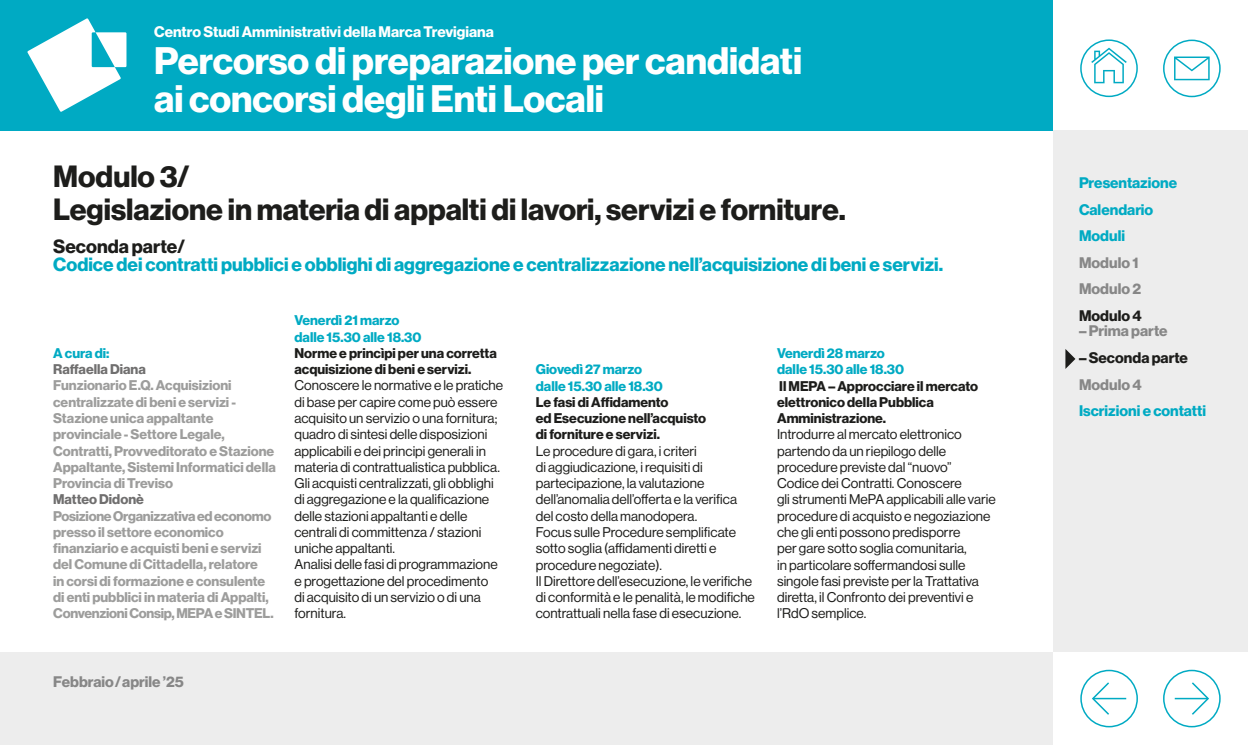
<style>
.page{position:relative;width:1248px;height:745px;background:#fff}
.page>*{position:absolute;margin:0;border:0;box-sizing:border-box;transform-origin:0 0}
.t1{font:37.5px/37.5px "N Haas Grotesk DS Pro 75 Bd";letter-spacing:-.005em;color:#fff}
.t2{font:30px/32.5px "N Haas Grotesk DS Pro 75 Bd";color:#1d1d1b}
.t3{font:18.75px "N Haas Grotesk DS Pro 75 Bd";color:#00aac3}
.t4{font:18.75px "N Haas Grotesk DS Pro 75 Bd";color:#1d1d1b}
.t5{font:15px/26.5px "N Haas Grotesk DS Pro 75 Bd";color:#878787}
.t6{font:15px/26.5px "N Haas Grotesk DS Pro 75 Bd";color:#00aac3}
.t7{font:15px "N Haas Grotesk DS Pro 75 Bd";color:#fff}
.t8{font:15px "N Haas Grotesk DS Pro 75 Bd";color:#1d1d1b}
.t9{font:13.75px/16.2px "N Haas Grotesk DS Pro 55 Rg";color:#1d1d1b}
.t10{font:13.75px/16.2px "N Haas Grotesk DS Pro 75 Bd";color:#9d9d9c}
.t11{font:13.75px/16.2px "N Haas Grotesk DS Pro 75 Bd";color:#1d1d1b}
.t12{font:13.75px/16.2px "N Haas Grotesk DS Pro 75 Bd";color:#00aac3}
.t13{font:13.75px "N Haas Grotesk DS Pro 75 Bd";color:#706f6f}
</style>
<div class="page">
<div style="left:1052px;top:130px;width:195px;height:521px;background:#ededed"></div>
<div style="left:0;top:0;width:1052px;height:130px;background:#00aac3"></div>
<svg style="left:27px;top:18px;width:99px;height:94px"></svg>
<div style="left:0;top:651px;width:1052px;height:93px;background:#ededed"></div>
<svg style="left:1065px;top:349px;width:10px;height:20px"></svg>
<div style="left:1080px;top:39px;width:57px;height:58px;border:2px solid #00aac3;border-radius:50%"></div>
<svg style="left:1091px;top:48px;width:35px;height:35px"></svg>
<div style="left:1162px;top:40px;width:58px;height:57px;border:2px solid #00aac3;border-radius:50%"></div>
<svg style="left:1174px;top:56px;width:35px;height:24px"></svg>
<div style="left:1080px;top:669px;width:57px;height:58px;border:2px solid #00aac3;border-radius:50%"></div>
<svg style="left:1092px;top:682px;width:18px;height:33px"></svg>
<hr style="left:1093px;top:697px;width:33px;height:1px;background:#00aac3">
<div style="left:1162px;top:669px;width:58px;height:58px;border:2px solid #00aac3;border-radius:50%"></div>
<svg style="left:1190px;top:682px;width:19px;height:33px"></svg>
<hr style="left:1174px;top:697px;width:33px;height:1px;background:#00aac3">
<p class="t7" style="left:154px;top:23px;width:341px">Centro Studi Amministrativi della Marca Trevigiana</p>
<h1 class="t1" style="left:154px;top:43px;width:649px">Percorso di preparazione per candidati ai concorsi degli Enti Locali</h1>
<h2 class="t2" style="left:53px;top:161px;width:794px">Modulo 3/<br>Legislazione in materia di appalti di lavori, servizi e forniture.</h2>
<h3 class="t4" style="left:53px;top:235px;width:134px">Seconda parte/</h3>
<h3 class="t3" style="left:53px;top:254px;width:891px">Codice dei contratti pubblici e obblighi di aggregazione e centralizzazione nell’acquisizione di beni e servizi.</h3>
<p class="t12" style="left:53px;top:345px;width:58px">A cura di:</p>
<p class="t13" style="left:53px;top:361px;width:94px">Raffaella Diana</p>
<p class="t10" style="left:53px;top:377px;width:224px">Funzionario E.Q. Acquisizioni centralizzate di beni e servizi -<br>Stazione unica appaltante provinciale - Settore Legale,<br>Contratti, Provveditorato e Stazione<br>Appaltante, Sistemi Informatici della<br>Provincia di Treviso</p>
<p class="t13" style="left:53px;top:491px;width:92px">Matteo Didonè</p>
<p class="t10" style="left:53px;top:507px;width:222px">Posizione Organizzativa ed economo presso il settore economico finanziario e acquisti beni e servizi del Comune di Cittadella, relatore<br>in corsi di formazione e consulente di enti pubblici in materia di Appalti, Convenzioni Consip, MEPA e SINTEL.</p>
<p class="t12" style="left:294px;top:312px;width:128px">Venerdì 21 marzo dalle 15.30 alle 18.30</p>
<p class="t11" style="left:294px;top:345px;width:204px">Norme e princìpi per una corretta acquisizione di beni e servizi.</p>
<p class="t9" style="left:294px;top:377px;width:210px">Conoscere le normative e le pratiche di base per capire come può essere acquisito un servizio o una fornitura; quadro di sintesi delle disposizioni applicabili e dei principi generali in materia di contrattualistica pubblica.<br>Gli acquisti centralizzati, gli obblighi di aggregazione e la qualificazione delle stazioni appaltanti e delle centrali di committenza / stazioni uniche appaltanti.<br>Analisi delle fasi di programmazione e progettazione del procedimento<br>di acquisito di un servizio o di una fornitura.</p>
<p class="t5" style="left:53px;top:668px;width:132px">Febbraio / aprile ’25</p>
<p class="t12" style="left:535px;top:361px;width:128px">Giovedì 27 marzo dalle 15.30 alle 18.30</p>
<p class="t11" style="left:535px;top:394px;width:172px">Le fasi di Affidamento<br>ed Esecuzione nell’acquisto di forniture e servizi.</p>
<p class="t9" style="left:535px;top:442px;width:221px">Le procedure di gara, i criteri<br>di aggiudicazione, i requisiti di partecipazione, la valutazione dell’anomalia dell’offerta e la verifica del costo della manodopera.<br>Focus sulle Procedure semplificate sotto soglia (affidamenti diretti e procedure negoziate).<br>Il Direttore dell’esecuzione, le verifiche di conformità e le penalità, le modifiche contrattuali nella fase di esecuzione.</p>
<p class="t12" style="left:777px;top:345px;width:128px">Venerdì 28 marzo dalle 15.30 alle 18.30</p>
<p class="t11" style="left:777px;top:377px;width:202px">Il MEPA – Approcciare il mercato elettronico della Pubblica<br>Amministrazione.</p>
<p class="t9" style="left:777px;top:426px;width:220px">Introdurre al mercato elettronico partendo da un riepilogo delle procedure previste dal “nuovo” Codice dei Contratti. Conoscere<br>gli strumenti MePA applicabili alle varie procedure di acquisto e negoziazione che gli enti possono predisporre<br>per gare sotto soglia comunitaria,<br>in particolare soffermandosi sulle singole fasi previste per la Trattativa diretta, il Confronto dei preventivi e l’RdO semplice.</p>
<p class="t6" style="left:1078px;top:170px;width:100px">Presentazione</p>
<p class="t6" style="left:1078px;top:196px;width:76px">Calendario<br>Moduli</p>
<p class="t5" style="left:1078px;top:249px;width:64px">Modulo 1<br>Modulo 2</p>
<p class="t8" style="left:1078px;top:307px;width:64px">Modulo 4</p>
<p class="t5" style="left:1078px;top:317px;width:90px">– Prima parte</p>
<p class="t8" style="left:1078px;top:349px;width:110px">– Seconda parte</p>
<p class="t5" style="left:1078px;top:371px;width:64px">Modulo 4</p>
<p class="t6" style="left:1078px;top:397px;width:128px">Iscrizioni e contatti</p>
</div>
